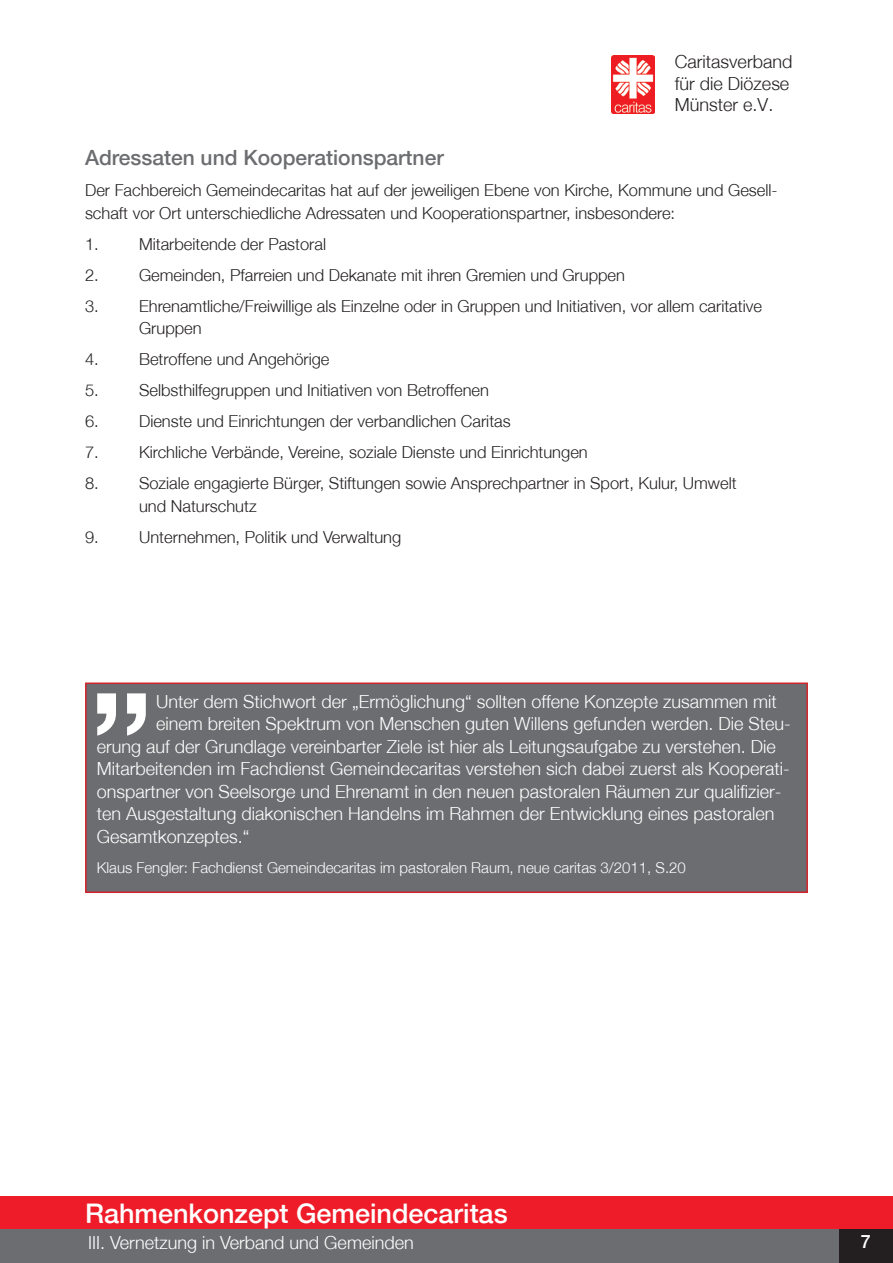
<style>
.page{position:relative;width:893px;height:1263px;background:#fff}
.page>*{position:absolute;margin:0;border:0;box-sizing:border-box;transform-origin:0 0}
.t1{font:500 150px "Helvetica Neue";color:#fff}
.t2{font:500 27px "Helvetica Neue";color:#fff}
.t3{font:500 21px "Helvetica Neue";color:#6c6d70}
.t4{font:300 18px "Helvetica Neue";color:#fff}
.t5{font:300 18px/21.6px "Helvetica Neue";color:#231f20}
.t6{font:500 18px "Helvetica Neue";color:#fff}
.t7{font:300 16.5px/22.5px "Helvetica Neue";color:#231f20}
.t8{font:300 15px "Helvetica Neue";color:#fff}
</style>
<div class="page">
<img style="left:611px;top:55px;width:44px;height:58px">
<div style="left:0;top:1196px;width:893px;height:33px;background:#ee1c28"></div>
<div style="left:0;top:1229px;width:893px;height:34px;background:#6c6d70"></div>
<div style="left:839px;top:1229px;width:54px;height:34px;background:#231f20"></div>
<div style="left:85px;top:682px;width:723px;height:211px;background:#6c6d70;border:2px solid #d1232a"></div>
<p class="t5" style="left:675px;top:51px;width:119px">Caritasverband für die Diözese<br>Münster e.V.</p>
<p class="t3" style="left:85px;top:145px;width:360px">Adressaten und Kooperationspartner</p>
<p class="t7" style="left:85px;top:179px;width:694px">Der Fachbereich Gemeindecaritas hat auf der jeweiligen Ebene von Kirche, Kommune und Gesell&shy;schaft vor Ort unterschiedliche Adressaten und Kooperationspartner, insbesondere:</p>
<p class="t7" style="left:85px;top:232px;width:15px">1.</p>
<p class="t7" style="left:139px;top:232px;width:189px">Mitarbeitende der Pastoral</p>
<p class="t7" style="left:85px;top:263px;width:15px">2.</p>
<p class="t7" style="left:139px;top:263px;width:487px">Gemeinden, Pfarreien und Dekanate mit ihren Gremien und Gruppen</p>
<p class="t7" style="left:85px;top:294px;width:15px">3.</p>
<p class="t7" style="left:139px;top:294px;width:624px">Ehrenamtliche/Freiwillige als Einzelne oder in Gruppen und Initiativen, vor allem caritative<br>Gruppen</p>
<p class="t7" style="left:85px;top:348px;width:15px">4.</p>
<p class="t7" style="left:139px;top:348px;width:192px">Betroffene und Angehörige</p>
<p class="t7" style="left:85px;top:379px;width:15px">5.</p>
<p class="t7" style="left:139px;top:379px;width:351px">Selbsthilfegruppen und Initiativen von Betroffenen</p>
<p class="t7" style="left:85px;top:410px;width:15px">6.</p>
<p class="t7" style="left:139px;top:410px;width:373px">Dienste und Einrichtungen der verbandlichen Caritas</p>
<p class="t7" style="left:85px;top:441px;width:15px">7.</p>
<p class="t7" style="left:139px;top:441px;width:450px">Kirchliche Verbände, Vereine, soziale Dienste und Einrichtungen</p>
<p class="t7" style="left:85px;top:472px;width:15px">8.</p>
<p class="t7" style="left:139px;top:472px;width:599px">Soziale engagierte Bürger, Stiftungen sowie Ansprechpartner in Sport, Kulur, Umwelt und Naturschutz</p>
<p class="t7" style="left:85px;top:525px;width:15px">9.</p>
<p class="t7" style="left:139px;top:525px;width:264px">Unternehmen, Politik und Verwaltung</p>
<p class="t1" style="left:88px;top:571px;width:68px">„</p>
<p class="t4" style="left:156px;top:690px;width:622px">Unter dem Stichwort der „Ermöglichung“ sollten offene Konzepte zusammen mit</p>
<p class="t4" style="left:156px;top:713px;width:636px">einem breiten Spektrum von Menschen guten Willens gefunden werden. Die Steu-</p>
<p class="t4" style="left:97px;top:735px;width:681px">erung auf der Grundlage vereinbarter Ziele ist hier als Leitungsaufgabe zu verstehen. Die</p>
<p class="t4" style="left:97px;top:758px;width:695px">Mitarbeitenden im Fachdienst Gemeindecaritas verstehen sich dabei zuerst als Kooperati-</p>
<p class="t4" style="left:97px;top:780px;width:686px">onspartner von Seelsorge und Ehrenamt in den neuen pastoralen Räumen zur qualifizier-</p>
<p class="t4" style="left:97px;top:803px;width:679px">ten Ausgestaltung diakonischen Handelns im Rahmen der Entwicklung eines pastoralen</p>
<p class="t4" style="left:97px;top:825px;width:154px">Gesamtkonzeptes.“</p>
<p class="t8" style="left:97px;top:858px;width:591px">Klaus Fengler: Fachdienst Gemeindecaritas im pastoralen Raum, neue caritas 3/2011, S.20</p>
<h2 class="t2" style="left:85px;top:1198px;width:424px">Rahmenkonzept Gemeindecaritas</h2>
<p class="t4" style="left:88px;top:1231px;width:327px">III. Vernetzung in Verband und Gemeinden</p>
<p class="t6" style="left:861px;top:1231px;width:12px">7</p>
</div>
